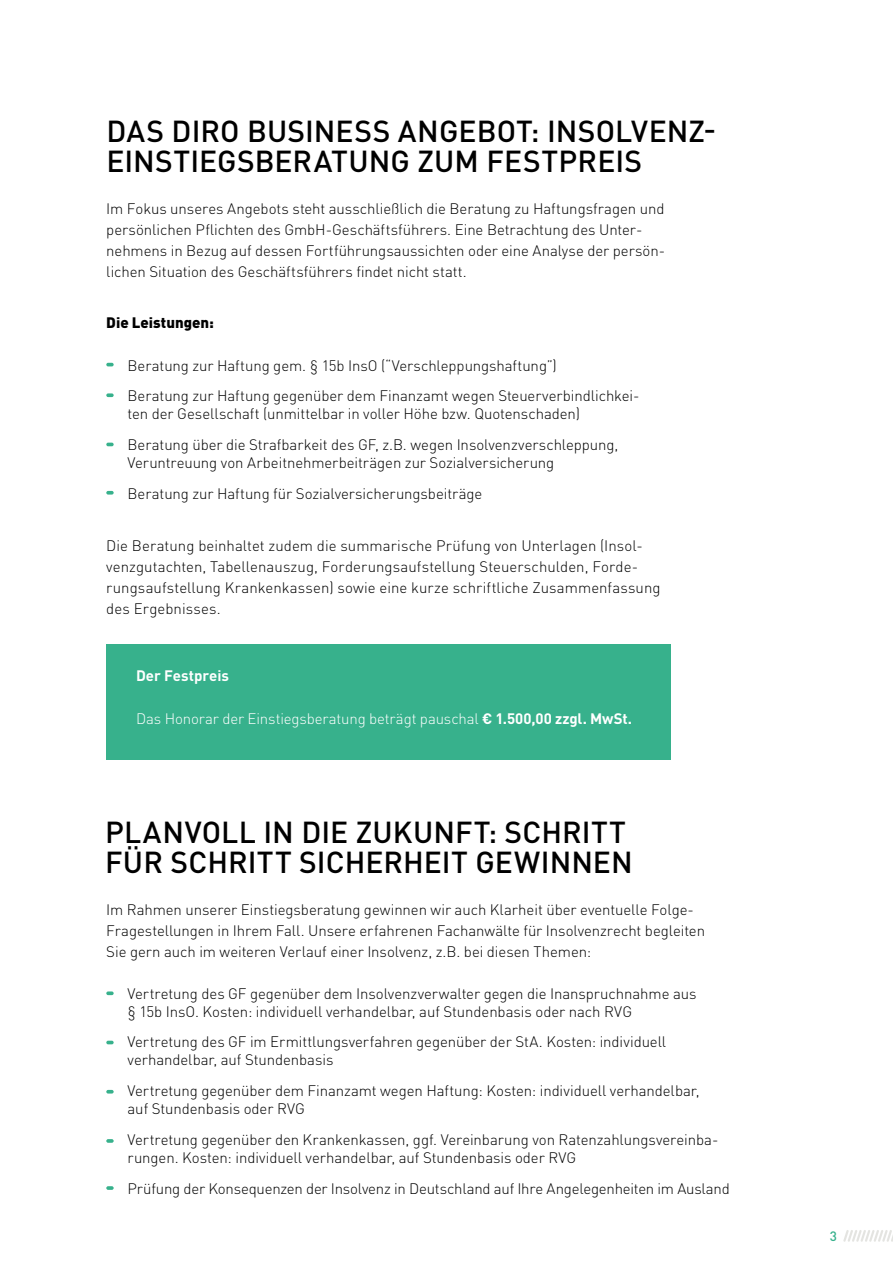
<style>
.page{position:relative;width:893px;height:1263px;background:#fff}
.page>*{position:absolute;margin:0;border:0;box-sizing:border-box;transform-origin:0 0}
.t1{font:500 30px/30px "DIN Pro";letter-spacing:.005em;color:#000}
.t2{font:300 15px/21px "DIN Pro";letter-spacing:-.005em;color:#000}
.t3{font:300 15px "DIN Pro";letter-spacing:-.01em;color:#fff}
.t4{font:900 15px "DIN Pro";color:#000}
.t5{font:700 15px "DIN Pro";color:#fff}
.t6{font:500 13.5px "DIN Pro";color:#37b18c}
.s1{font-weight:700}
</style>
<div class="page">
<div style="left:106px;top:644px;width:565px;height:116px;background:#37b18c"></div>
<svg style="left:106px;top:363px;width:8px;height:3px"></svg>
<svg style="left:106px;top:491px;width:8px;height:4px"></svg>
<svg style="left:106px;top:393px;width:8px;height:4px"></svg>
<svg style="left:106px;top:443px;width:8px;height:3px"></svg>
<svg style="left:106px;top:991px;width:8px;height:4px"></svg>
<svg style="left:106px;top:1041px;width:8px;height:3px"></svg>
<svg style="left:106px;top:1090px;width:8px;height:3px"></svg>
<svg style="left:106px;top:1139px;width:8px;height:4px"></svg>
<svg style="left:106px;top:1186px;width:8px;height:4px"></svg>
<svg style="left:843px;top:1230px;width:50px;height:12px"></svg>
<h1 class="t1" style="left:106px;top:115px;width:611px">DAS DIRO BUSINESS ANGEBOT: INSOLVENZ-<br>EINSTIEGSBERATUNG ZUM FESTPREIS</h1>
<p class="t2" style="left:106px;top:197px;width:560px">Im Fokus unseres Angebots steht ausschließlich die Beratung zu Haftungsfragen und persönlichen Pflichten des GmbH-Geschäftsführers. Eine Betrachtung des Unter&shy;nehmens in Bezug auf dessen Fortführungsaussichten oder eine Analyse der persön&shy;lichen Situation des Geschäftsführers findet nicht statt.</p>
<p class="t4" style="left:106px;top:313px;width:109px">Die Leistungen:</p>
<p class="t2" style="left:128px;top:349px;width:514px;line-height:30.8px">Beratung zur Haftung gem. § 15b InsO (“Verschleppungshaftung”)<br>Beratung zur Haftung gegenüber dem Finanzamt wegen Steuerverbindlichkei-</p>
<p class="t2" style="left:128px;top:398px;width:492px;line-height:30.8px">ten der Gesellschaft (unmittelbar in voller Höhe bzw. Quotenschaden)<br>Beratung über die Strafbarkeit des GF, z.B. wegen Insolvenzverschleppung,</p>
<p class="t2" style="left:128px;top:447px;width:428px;line-height:30.8px">Veruntreuung von Arbeitnehmerbeiträgen zur Sozialversicherung<br>Beratung zur Haftung für Sozialversicherungsbeiträge</p>
<p class="t2" style="left:106px;top:534px;width:556px">Die Beratung beinhaltet zudem die summarische Prüfung von Unterlagen (Insol&shy;venzgutachten, Tabellenauszug, Forderungsaufstellung Steuerschulden, Forde&shy;rungsaufstellung Krankenkassen) sowie eine kurze schriftliche Zusammenfassung des Ergebnisses.</p>
<p class="t5" style="left:136px;top:666px;width:94px">Der Festpreis</p>
<p class="t3" style="left:136px;top:708px;width:498px">Das Honorar der Einstiegsberatung beträgt pauschal <span class="s1">€ 1.500,00 zzgl. MwSt.</span></p>
<h1 class="t1" style="left:105px;top:816px;width:529px">PLANVOLL IN DIE ZUKUNFT: SCHRITT<br>FÜR SCHRITT SICHERHEIT GEWINNEN</h1>
<p class="t2" style="left:106px;top:898px;width:600px">Im Rahmen unserer Einstiegsberatung gewinnen wir auch Klarheit über eventuelle Folge-<br>Fragestellungen in Ihrem Fall. Unsere erfahrenen Fachanwälte für Insolvenzrecht begleiten<br>Sie gern auch im weiteren Verlauf einer Insolvenz, z.B. bei diesen Themen:</p>
<p class="t2" style="left:128px;top:984px;width:570px;line-height:18px">Vertretung des GF gegenüber dem Insolvenzverwalter gegen die Inanspruchnahme aus § 15b InsO. Kosten: individuell verhandelbar, auf Stundenbasis oder nach RVG</p>
<p class="t2" style="left:128px;top:1032px;width:540px;line-height:18px">Vertretung des GF im Ermittlungsverfahren gegenüber der StA. Kosten: individuell verhandelbar, auf Stundenbasis</p>
<p class="t2" style="left:128px;top:1081px;width:574px;line-height:18px">Vertretung gegenüber dem Finanzamt wegen Haftung: Kosten: individuell verhandelbar, auf Stundenbasis oder RVG</p>
<p class="t2" style="left:128px;top:1130px;width:592px;line-height:18px">Vertretung gegenüber den Krankenkassen, ggf. Vereinbarung von Ratenzahlungsvereinba&shy;rungen. Kosten: individuell verhandelbar, auf Stundenbasis oder RVG</p>
<p class="t2" style="left:128px;top:1177px;width:604px">Prüfung der Konsequenzen der Insolvenz in Deutschland auf Ihre Angelegenheiten im Ausland</p>
<p class="t6" style="left:830px;top:1227px;width:9px">3</p>
</div>
